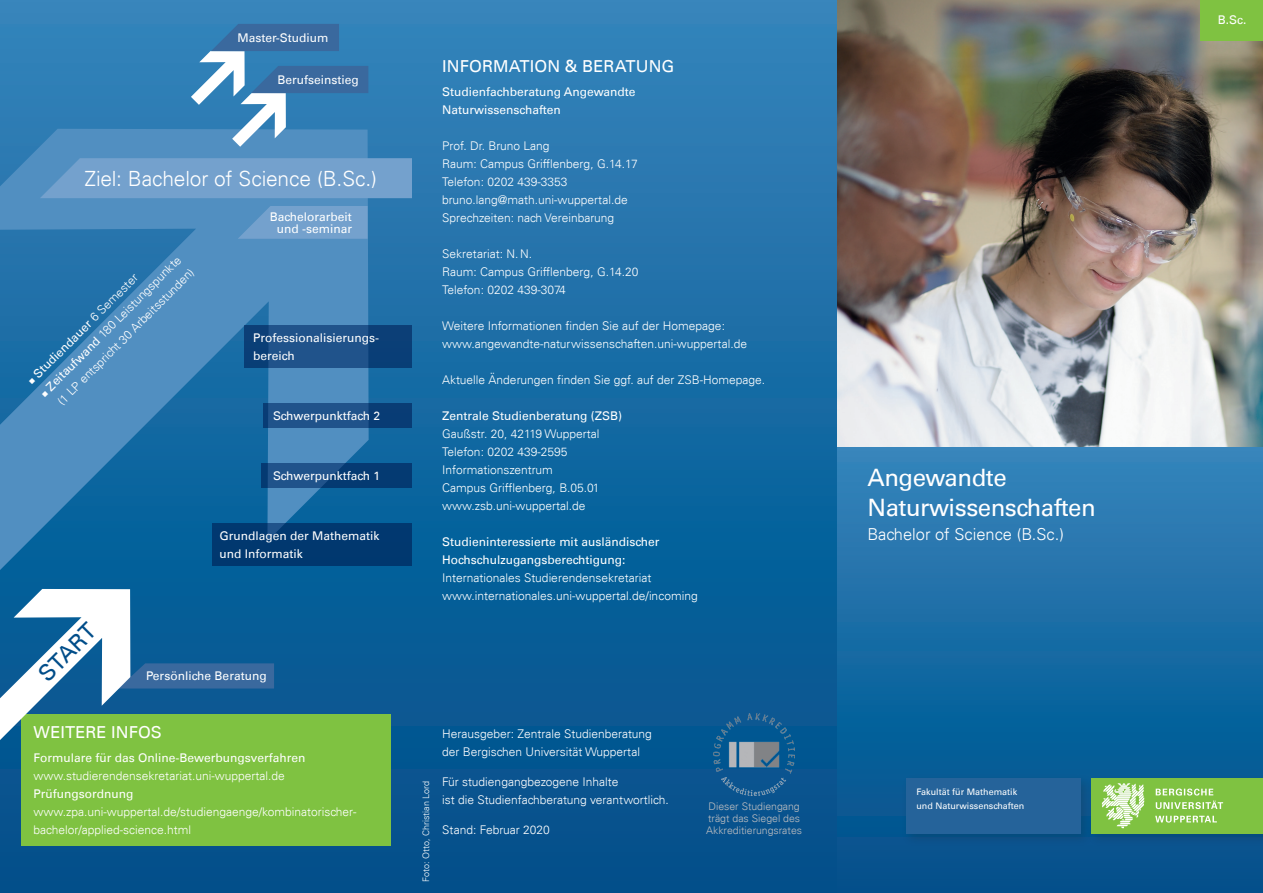
<style>
.page{position:relative;width:1263px;height:893px;background:#fff}
.page>*{position:absolute;margin:0;border:0;box-sizing:border-box;transform-origin:0 0}
.t1{font:24px/30px "Univers LT";letter-spacing:-.02em;color:#fff}
.t2{font:22.5px "Univers LT";color:#004d89}
.t3{font:300 21px "Univers LT";letter-spacing:-.005em;color:#fff}
.t4{font:16.5px "Univers LT";letter-spacing:.005em;color:#fff}
.t5{font:300 16.5px "Univers LT";color:#fff}
.t6{font:300 12px/18px "Univers LT";color:#fff}
.t7{font:12px/18px "Univers LT";color:#fff}
.t8{font:300 10.5px/12px "Univers LT";color:#bcbdc0}
.t9{font:9px/13.5px "Univers LT";color:#fff}
.t10{font:300 9px "Univers LT";color:#fff}
.s1{font-weight:400}
.s2{font-weight:300}
</style>
<div class="page">
<svg style="left:0;top:0;width:412px;height:893px;background:#1868a1"></svg>
<svg style="left:0;top:129px;width:369px;height:441px;background:#357db3"></svg>
<div style="left:40px;top:158px;width:372px;height:40px;background:#74a1cd"></div>
<svg style="left:238px;top:206px;width:130px;height:33px;background:#6f9ecb"></svg>
<svg style="left:191px;top:24px;width:177px;height:123px;background:#4f8aba"></svg>
<div style="left:21px;top:714px;width:370px;height:132px;background:#7fc241"></div>
<svg style="left:0;top:589px;width:274px;height:151px"></svg>
<svg style="left:245px;top:326px;width:167px;height:42px;background:#174a82"></svg>
<svg style="left:264px;top:404px;width:148px;height:24px;background:#184b83"></svg>
<div style="left:213px;top:524px;width:220px;height:42px;background:#01386f"></div>
<svg style="left:262px;top:464px;width:150px;height:24px;background:#10447c"></svg>
<div style="left:412px;top:0;width:426px;height:893px;background:linear-gradient(to bottom,#3283ba,#004d88)"></div>
<div style="left:838px;top:444px;width:425px;height:449px;background:linear-gradient(to bottom,#3686bc,#004d89)"></div>
<div style="left:901px;top:773px;width:193px;height:74px;background:#231f20;opacity:.2"></div>
<div style="left:906px;top:778px;width:174px;height:55px;background:#25639a"></div>
<div style="left:1086px;top:774px;width:177px;height:73px;background:#231f20;opacity:.2"></div>
<div style="left:1091px;top:778px;width:172px;height:55px;background:#7fc241"></div>
<svg style="left:1155px;top:816px;width:62px;height:7px"></svg>
<svg style="left:1156px;top:801px;width:67px;height:8px"></svg>
<svg style="left:1156px;top:788px;width:57px;height:7px"></svg>
<svg style="left:1101px;top:783px;width:43px;height:45px"></svg>
<img style="left:838px;top:0;width:425px;height:446px">
<div style="left:1201px;top:0;width:62px;height:40px;background:#7fc241"></div>
<img style="left:713px;top:714px;width:82px;height:81px">
<p class="t7" style="left:238px;top:29px;width:92px">Master-Studium</p>
<p class="t7" style="left:277px;top:71px;width:83px">Berufseinstieg</p>
<h3 class="t3" style="left:84px;top:165px;width:294px">Ziel: Bachelor of Science (B.Sc.)</h3>
<p class="t6" style="left:36px;top:388px;width:196px;text-align:center;rotate:-45deg">■ <span class="s1">Zeitaufwand</span> 180 Leistungspunkte (1 LP entspricht 30 Arbeitsstunden)</p>
<p class="t7" style="left:23px;top:376px;width:152px;rotate:-45deg">■ Studiendauer <span class="s2">6 Semester</span></p>
<p class="t7" style="left:270px;top:210px;width:84px;line-height:12px;text-align:center">Bachelorarbeit und -seminar</p>
<p class="t7" style="left:253px;top:328px;width:127px">Professionalisierungs&shy;bereich</p>
<p class="t7" style="left:273px;top:406px;width:109px">Schwerpunktfach 2</p>
<p class="t7" style="left:273px;top:466px;width:109px">Schwerpunktfach 1</p>
<p class="t7" style="left:219px;top:526px;width:162px">Grundlagen der Mathematik und Informatik</p>
<h2 class="t2" style="left:33px;top:668px;width:73px;rotate:-45deg">START</h2>
<p class="t7" style="left:146px;top:667px;width:122px">Persönliche Beratung</p>
<h3 class="t4" style="left:34px;top:722px;width:130px">WEITERE INFOS</h3>
<p class="t7" style="left:34px;top:748px;width:273px">Formulare für das Online-Bewerbungsverfahren</p>
<p class="t6" style="left:34px;top:766px;width:253px">www.studierendensekretariat.uni-wuppertal.de</p>
<p class="t7" style="left:34px;top:784px;width:101px">Prüfungsordnung</p>
<p class="t6" style="left:34px;top:802px;width:324px">www.zpa.uni-wuppertal.de/studiengaenge/kombinatorischer&shy;bachelor/applied-science.html</p>
<h3 class="t4" style="left:442px;top:56px;width:234px">INFORMATION &amp; BERATUNG</h3>
<p class="t7" style="left:442px;top:82px;width:195px">Studienfachberatung Angewandte<br>Naturwissenschaften</p>
<p class="t6" style="left:442px;top:136px;width:197px">Prof. Dr. Bruno Lang<br>Raum: Campus Grifflenberg, G.14.17<br>Telefon: 0202 439-3353 bruno.lang@math.uni-wuppertal.de<br>Sprechzeiten: nach Vereinbarung</p>
<p class="t6" style="left:442px;top:244px;width:198px">Sekretariat: N.N.<br>Raum: Campus Grifflenberg, G.14.20<br>Telefon: 0202 439-3074</p>
<p class="t6" style="left:442px;top:316px;width:306px">Weitere Informationen finden Sie auf der Homepage: www.angewandte-naturwissenschaften.uni-wuppertal.de</p>
<p class="t6" style="left:442px;top:370px;width:324px">Aktuelle Änderungen finden Sie ggf. auf der ZSB-Homepage.</p>
<p class="t7" style="left:442px;top:406px;width:182px">Zentrale Studienberatung (ZSB)</p>
<p class="t6" style="left:442px;top:424px;width:159px">Gaußstr. 20, 42119 Wuppertal<br>Telefon: 0202 439-2595<br>Informationszentrum<br>Campus Grifflenberg, B.05.01 www.zsb.uni-wuppertal.de</p>
<p class="t7" style="left:442px;top:532px;width:219px">Studieninteressierte mit ausländischer<br>Hochschulzugangsberechtigung:</p>
<p class="t6" style="left:442px;top:568px;width:257px">Internationales Studierendensekretariat www.internationales.uni-wuppertal.de/incoming</p>
<p class="t10" style="left:421px;top:882px;width:102px;rotate:-90deg">Foto: Otto, Christian Lord</p>
<p class="t6" style="left:442px;top:724px;width:211px">Herausgeber: Zentrale Studienberatung der Bergischen Universität Wuppertal</p>
<p class="t6" style="left:442px;top:772px;width:228px">Für studiengangbezogene Inhalte<br>ist die Studienfachberatung verantwortlich.</p>
<p class="t6" style="left:442px;top:820px;width:109px">Stand: Februar 2020</p>
<p class="t8" style="left:706px;top:800px;width:98px">Dieser Studiengang trägt das Siegel des<br>Akkreditierungsrates</p>
<h1 class="t1" style="left:867px;top:462px;width:230px">Angewandte<br>Naturwissenschaften</h1>
<h3 class="t5" style="left:867px;top:524px;width:198px">Bachelor of Science (B.Sc.)</h3>
<p class="t9" style="left:916px;top:785px;width:109px">Fakultät für Mathematik und Naturwissenschaften</p>
<p class="t7" style="left:1218px;top:11px;width:30px">B.Sc.</p>
</div>
